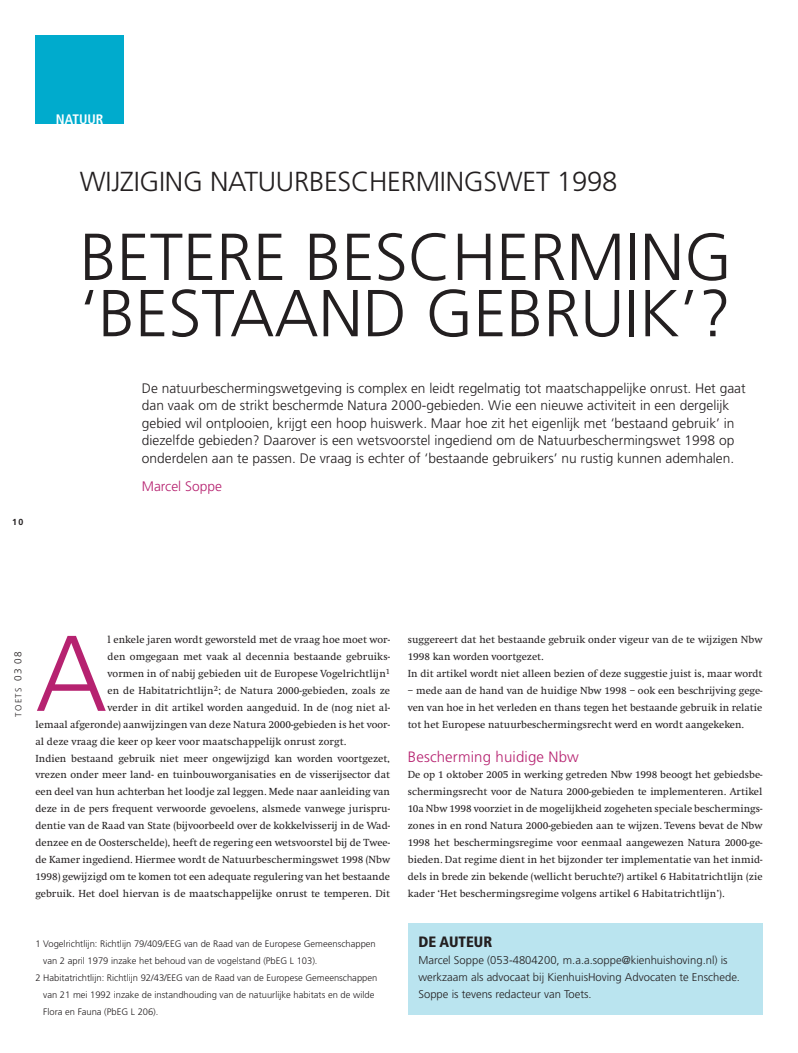
<style>
.page{position:relative;width:798px;height:1053px;background:#fff}
.page>*{position:absolute;margin:0;border:0;box-sizing:border-box;transform-origin:0 0}
._06_broodtekst_initi{font:300 107.38px "Frutiger";color:#b62270}
._02_Kop{font:300 66.25px "Frutiger";color:#231f20}
._01_chapeau{font:300 27.5px "Frutiger";letter-spacing:-.01em;color:#231f20}
._05_tussenkop{font:300 15px "Frutiger";letter-spacing:.01em;color:#b62270}
._12_kaderkop{font:900 condensed 15px "Frutiger";color:#231f20}
._03_intro{font:300 13.75px/17.5px "Frutiger";color:#231f20}
._04_auteur{font:300 13.75px "Frutiger";color:#b62270}
._00_rubriek{font:700 condensed 13.75px "Frutiger";color:#fff}
._13_kadertekst{font:300 11.25px/16.9px "Frutiger";color:#231f20}
.Standaard{font:10.62px/16.9px "Swift";color:#231f20;text-align:justify}
._06_broodtekst_initi-2{font:10.62px "Swift";letter-spacing:.005em;color:#231f20}
._06_bijschrift{font:300 9.38px/16.9px "Frutiger";color:#231f20}
.t1{font:300 8.75px "Frutiger";letter-spacing:.14em;color:#231f20}
.t2{font:700 8.75px "Frutiger";color:#231f20}
.s1{font-size:10px}
</style>
<div class="page">
<div style="left:407px;top:923px;width:355px;height:91px;background:#bae4ef"></div>
<div style="left:35px;top:35px;width:89px;height:89px;background:#00abcd"></div>
<p class="t2" style="left:12px;top:517px;width:12px">10</p>
<p class="_00_rubriek" style="left:56px;top:111px;width:49px">NATUUR</p>
<p class="_01_chapeau" style="left:80px;top:166px;width:539px">wijziging Natuurbeschermingswet 1998</p>
<p class="_02_Kop" style="left:80px;top:219px;width:204px">Beterebes</p>
<p class="_02_Kop" style="left:407px;top:219px;width:325px">cherming</p>
<p class="_02_Kop" style="left:80px;top:276px;width:56px">‘bestaan</p>
<p class="_02_Kop" style="left:362px;top:276px;width:370px">d gebruik’?</p>
<p class="_03_intro" style="left:142px;top:379px;width:605px">De natuurbeschermingswetgeving is complex en leidt regelmatig tot maatschappelijke onrust. Het gaat dan vaak om de strikt beschermde Natura 2000-gebieden. Wie een nieuwe activiteit in een dergelijk gebied wil ontplooien, krijgt een hoop huiswerk. Maar hoe zit het eigenlijk met ‘bestaand gebruik’ in diezelfde gebieden? Daarover is een wetsvoorstel ingediend om de Natuurbeschermingswet 1998 op onderdelen aan te passen. De vraag is echter of ‘bestaande gebruikers’ nu rustig kunnen ademhalen.</p>
<p class="_04_auteur" style="left:142px;top:479px;width:81px">Marcel Soppe</p>
<p class="t1" style="left:13px;top:716px;width:67px;rotate:-90deg">TOETS <span class="s1">03 08</span></p>
<p class="_06_broodtekst_initi" style="left:35px;top:613px;width:73px">A</p>
<p class="_06_broodtekst_initi-2" style="left:108px;top:634px;width:284px">l enkele jaren wordt geworsteld met de vraag hoe moet wor-</p>
<p class="_06_broodtekst_initi-2" style="left:108px;top:651px;width:284px">den omgegaan met vaak al decennia bestaande gebruiks-</p>
<p class="_06_broodtekst_initi-2" style="left:108px;top:668px;width:284px">vormen in of nabij gebieden uit de Europese Vogelrichtlijn<sup>1</sup></p>
<p class="_06_broodtekst_initi-2" style="left:108px;top:684px;width:284px">en de Habitatrichtlijn<sup>2</sup>; de Natura 2000-gebieden, zoals ze</p>
<p class="_06_broodtekst_initi-2" style="left:108px;top:701px;width:284px">verder in dit artikel worden aangeduid. In de (nog niet al-</p>
<p class="_06_broodtekst_initi-2" style="left:35px;top:718px;width:356px">lemaal afgeronde) aanwijzingen van deze Natura 2000-gebieden is het voor-</p>
<p class="_06_broodtekst_initi-2" style="left:35px;top:735px;width:312px">al deze vraag die keer op keer voor maatschappelijk onrust zorgt.</p>
<p class="Standaard" style="left:35px;top:749px;width:356px">Indien bestaand gebruik niet meer ongewijzigd kan worden voortgezet, vrezen onder meer land- en tuinbouworganisaties en de visserijsector dat een deel van hun achterban het loodje zal leggen. Mede naar aanleiding van deze in de pers frequent verwoorde gevoelens, alsmede vanwege jurispru&shy;dentie van de Raad van State (bijvoorbeeld over de kokkelvisserij in de Wad&shy;denzee en de Oosterschelde), heeft de regering een wetsvoorstel bij de Twee&shy;de Kamer ingediend. Hiermee wordt de Natuurbeschermingswet 1998 (Nbw 1998) gewijzigd om te komen tot een adequate regulering van het bestaande gebruik. Het doel hiervan is de maatschappelijke onrust te temperen. Dit</p>
<p class="_06_bijschrift" style="left:43px;top:935px;width:334px;text-indent:-8px">1 Vogelrichtlijn: Richtlijn 79/409/EEG van de Raad van de Europese Gemeenschappen van 2 april 1979 inzake het behoud van de vogelstand (PbEG L 103).</p>
<p class="_06_bijschrift" style="left:43px;top:969px;width:335px;text-indent:-8px">2 Habitatrichtlijn: Richtlijn 92/43/EEG van de Raad van de Europese Gemeenschappen van 21 mei 1992 inzake de instandhouding van de natuurlijke habitats en de wilde<br>Flora en Fauna (PbEG L 206).</p>
<p class="Standaard" style="left:407px;top:631px;width:356px">suggereert dat het bestaande gebruik onder vigeur van de te wijzigen Nbw<br>1998 kan worden voortgezet.</p>
<p class="Standaard" style="left:407px;top:665px;width:356px">In dit artikel wordt niet alleen bezien of deze suggestie juist is, maar wordt</p>
<p class="Standaard" style="left:407px;top:682px;width:356px">– mede aan de hand van de huidige Nbw 1998 – ook een beschrijving gege&shy;ven van hoe in het verleden en thans tegen het bestaande gebruik in relatie tot het Europese natuurbeschermingsrecht werd en wordt aangekeken.</p>
<p class="_05_tussenkop" style="left:407px;top:747px;width:172px">Bescherming huidige Nbw</p>
<p class="Standaard" style="left:407px;top:766px;width:356px">De op 1 oktober 2005 in werking getreden Nbw 1998 beoogt het gebiedsbe&shy;schermingsrecht voor de Natura 2000-gebieden te implementeren. Artikel 10a Nbw 1998 voorziet in de mogelijkheid zogeheten speciale beschermings&shy;zones in en rond Natura 2000-gebieden aan te wijzen. Tevens bevat de Nbw 1998 het beschermingsregime voor eenmaal aangewezen Natura 2000-ge&shy;bieden. Dat regime dient in het bijzonder ter implementatie van het inmid&shy;dels in brede zin bekende (wellicht beruchte?) artikel 6 Habitatrichtlijn (zie kader ‘Het beschermingsregime volgens artikel 6 Habitatrichtlijn’).</p>
<p class="_12_kaderkop" style="left:418px;top:932px;width:75px">DE AUTEUR</p>
<p class="_13_kadertekst" style="left:418px;top:951px;width:323px">Marcel Soppe (053-4804200, m.a.a.soppe@kienhuishoving.nl) is werkzaam als advocaat bij KienhuisHoving Advocaten te Enschede.<br>Soppe is tevens redacteur van Toets.</p>
</div>
